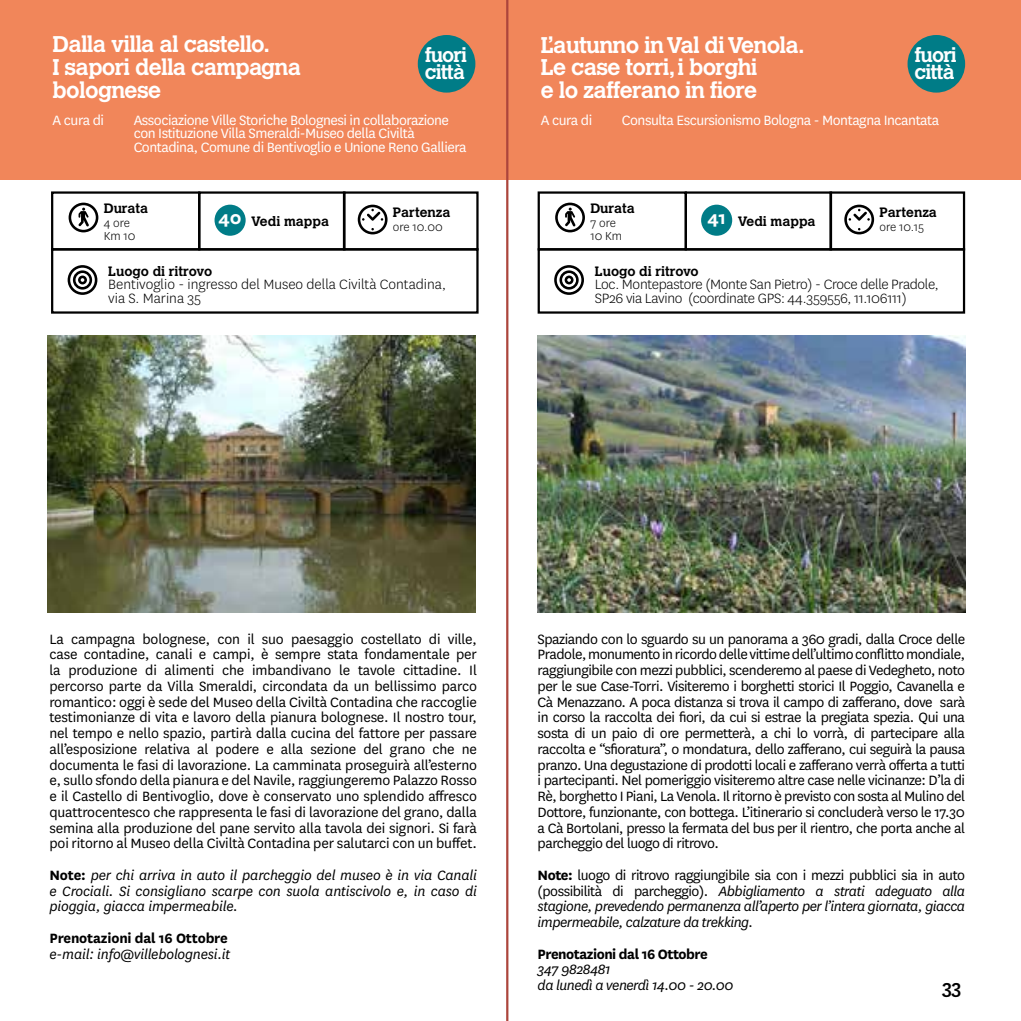
<style>
.page{position:relative;width:1021px;height:1021px;background:#fff}
.page>*{position:absolute;margin:0;border:0;box-sizing:border-box;transform-origin:0 0}
.t1{font:700 22.5px/22.5px "Calvert MT Std";letter-spacing:-.03em;color:#fff}
.t2{font:500 22.5px "National";color:#000}
.t3{font:700 20.03px/17.3px "Calvert MT Std";letter-spacing:-.04em;color:#fff}
.t4{font:15.75px/15.8px "National";letter-spacing:-.03em;color:#000;text-align:justify}
.t5{font:italic 15.75px/15.8px "National";letter-spacing:-.03em;color:#000;text-align:justify}
.t6{font:15.75px/13.5px "National";letter-spacing:-.03em;color:#fff}
.t7{font:300 15.75px/13.5px "National";letter-spacing:-.02em;color:#000}
.t8{font:300 15.75px/13.5px "National";color:#000}
.t9{font:700 15.75px "National";letter-spacing:-.025em;color:#000}
.t10{font:italic 15.75px "National";letter-spacing:-.01em;color:#000}
.t11{font:700 13.5px "Calvert MT Std";color:#000}
.t12{font:300 13.5px/13.5px "National";color:#000}
.s1{font-weight:700;font-style:normal}
.s2{font-style:normal}
</style>
<div class="page">
<div style="left:0;top:0;width:1020px;height:180px;background:#f1865a"></div>
<div style="left:907px;top:35px;width:58px;height:58px;background:#007c87;border-radius:50%"></div>
<div style="left:418px;top:35px;width:57px;height:58px;background:#007c87;border-radius:50%"></div>
<div style="left:51px;top:248px;width:427px;height:66px;border:2px solid #000"></div>
<div style="left:51px;top:191px;width:149px;height:59px;border:2px solid #000"></div>
<div style="left:198px;top:191px;width:147px;height:59px;border:2px solid #000"></div>
<div style="left:343px;top:191px;width:135px;height:59px;border:2px solid #000"></div>
<svg style="left:68px;top:265px;width:29px;height:30px"></svg>
<svg style="left:358px;top:205px;width:29px;height:29px"></svg>
<svg style="left:69px;top:203px;width:29px;height:29px"></svg>
<div style="left:214px;top:205px;width:32px;height:31px;background:#007c87;border-radius:50%"></div>
<div style="left:537px;top:248px;width:428px;height:66px;border:2px solid #000"></div>
<div style="left:537px;top:191px;width:150px;height:59px;border:2px solid #000"></div>
<div style="left:684px;top:191px;width:148px;height:59px;border:2px solid #000"></div>
<div style="left:829px;top:191px;width:136px;height:59px;border:2px solid #000"></div>
<svg style="left:554px;top:265px;width:30px;height:30px"></svg>
<svg style="left:844px;top:205px;width:30px;height:29px"></svg>
<svg style="left:555px;top:203px;width:30px;height:29px"></svg>
<div style="left:701px;top:205px;width:31px;height:31px;background:#007c87;border-radius:50%"></div>
<img style="left:48px;top:335px;width:427px;height:277px">
<img style="left:537px;top:335px;width:428px;height:277px">
<hr style="left:506px;top:0;width:2px;height:1020px;background:#ac453c">
<h1 class="t1" style="left:53px;top:33px;width:250px">Dalla villa al castello.<br>I sapori della campagna bolognese</h1>
<p class="t6" style="left:53px;top:112px;width:53px">A cura di</p>
<p class="t6" style="left:134px;top:112px;width:334px">Associazione Ville Storiche Bolognesi in collaborazione con Istituzione Villa Smeraldi-Museo della Civiltà<br>Contadina, Comune di Bentivoglio e Unione Reno Galliera</p>
<p class="t3" style="left:425px;top:46px;width:44px">fuori città</p>
<h1 class="t1" style="left:541px;top:33px;width:265px">L’autunno in Val di Venola.<br>Le case torri, i borghi<br>e lo zafferano in fiore</h1>
<p class="t6" style="left:541px;top:113px;width:53px">A cura di</p>
<p class="t6" style="left:622px;top:113px;width:319px">Consulta Escursionismo Bologna - Montagna Incantata</p>
<p class="t3" style="left:914px;top:46px;width:44px">fuori città</p>
<p class="t11" style="left:104px;top:200px;width:46px">Durata</p>
<p class="t12" style="left:104px;top:216px;width:33px">4 ore<br>Km 10</p>
<p class="t11" style="left:218px;top:212px;width:112px"><sup>40</sup> Vedi mappa</p>
<p class="t11" style="left:393px;top:204px;width:59px">Partenza</p>
<p class="t12" style="left:393px;top:219px;width:51px">ore 10.00</p>
<p class="t11" style="left:590px;top:200px;width:46px">Durata</p>
<p class="t12" style="left:590px;top:216px;width:33px">7 ore<br>10 Km</p>
<p class="t11" style="left:707px;top:212px;width:110px"><sup>41</sup> Vedi mappa</p>
<p class="t11" style="left:879px;top:204px;width:59px">Partenza</p>
<p class="t12" style="left:879px;top:219px;width:46px">ore 10.15</p>
<p class="t11" style="left:108px;top:262px;width:105px">Luogo di ritrovo</p>
<p class="t8" style="left:108px;top:277px;width:339px">Bentivoglio - ingresso del Museo della Civiltà Contadina, via S. Marina 35</p>
<p class="t11" style="left:595px;top:262px;width:105px">Luogo di ritrovo</p>
<p class="t7" style="left:595px;top:277px;width:345px">Loc. Montepastore (Monte San Pietro) - Croce delle Pradole,<br>SP26 via Lavino (coordinate GPS: 44.359556, 11.106111)</p>
<p class="t4" style="left:49px;top:630px;width:429px">La campagna bolognese, con il suo paesaggio costellato di ville, case contadine, canali e campi, è sempre stata fondamentale per la produzione di alimenti che imbandivano le tavole cittadine. Il percorso parte da Villa Smeraldi, circondata da un bellissimo parco romantico: oggi è sede del Museo della Civiltà Contadina che raccoglie testimonianze di vita e lavoro della pianura bolognese. Il nostro tour, nel tempo e nello spazio, partirà dalla cucina del fattore per passare all’esposizione relativa al podere e alla sezione del grano che ne documenta le fasi di lavorazione. La camminata proseguirà all’esterno e, sullo sfondo della pianura e del Navile, raggiungeremo Palazzo Rosso e il Castello di Bentivoglio, dove è conservato uno splendido affresco quattrocentesco che rappresenta le fasi di lavorazione del grano, dalla semina alla produzione del pane servito alla tavola dei signori. Si farà poi ritorno al Museo della Civiltà Contadina per salutarci con un buffet.</p>
<p class="t5" style="left:49px;top:866px;width:429px"><span class="s1">Note:</span> per chi arriva in auto il parcheggio del museo è in via Canali e Crociali. Si consigliano scarpe con suola antiscivolo e, in caso di pioggia, giacca impermeabile.</p>
<p class="t9" style="left:49px;top:926px;width:180px">Prenotazioni dal 16 Ottobre</p>
<p class="t10" style="left:49px;top:944px;width:182px">e-mail: info@villebolognesi.it</p>
<p class="t4" style="left:537px;top:630px;width:429px">Spaziando con lo sguardo su un panorama a 360 gradi, dalla Croce delle Pradole, monumento in ricordo delle vittime dell’ultimo conflitto mondiale, raggiungibile con mezzi pubblici, scenderemo al paese di Vedegheto, noto per le sue Case-Torri. Visiteremo i borghetti storici Il Poggio, Cavanella e Cà Menazzano. A poca distanza si trova il campo di zafferano, dove sarà in corso la raccolta dei fiori, da cui si estrae la pregiata spezia. Qui una sosta di un paio di ore permetterà, a chi lo vorrà, di partecipare alla raccolta e “sfioratura”, o mondatura, dello zafferano, cui seguirà la pausa pranzo. Una degustazione di prodotti locali e zafferano verrà offerta a tutti i partecipanti. Nel pomeriggio visiteremo altre case nelle vicinanze: D’la di Rè, borghetto I Piani, La Venola. Il ritorno è previsto con sosta al Mulino del Dottore, funzionante, con bottega. L’itinerario si concluderà verso le 17.30 a Cà Bortolani, presso la fermata del bus per il rientro, che porta anche al parcheggio del luogo di ritrovo.</p>
<p class="t5" style="left:537px;top:866px;width:429px"><span class="s1">Note:</span> <span class="s2">luogo di ritrovo raggiungibile sia con i mezzi pubblici sia in auto (possibilità di parcheggio).</span> Abbigliamento a strati adeguato alla stagione, prevedendo permanenza all’aperto per l’intera giornata, giacca impermeabile, calzature da trekking.</p>
<p class="t9" style="left:537px;top:942px;width:172px">Prenotazioni dal 16 Ottobre</p>
<p class="t5" style="left:537px;top:961px;width:197px">347 9828481<br>da lunedì a venerdì 14.00 - 20.00</p>
<h1 class="t2" style="left:942px;top:971px;width:21px">33</h1>
</div>
